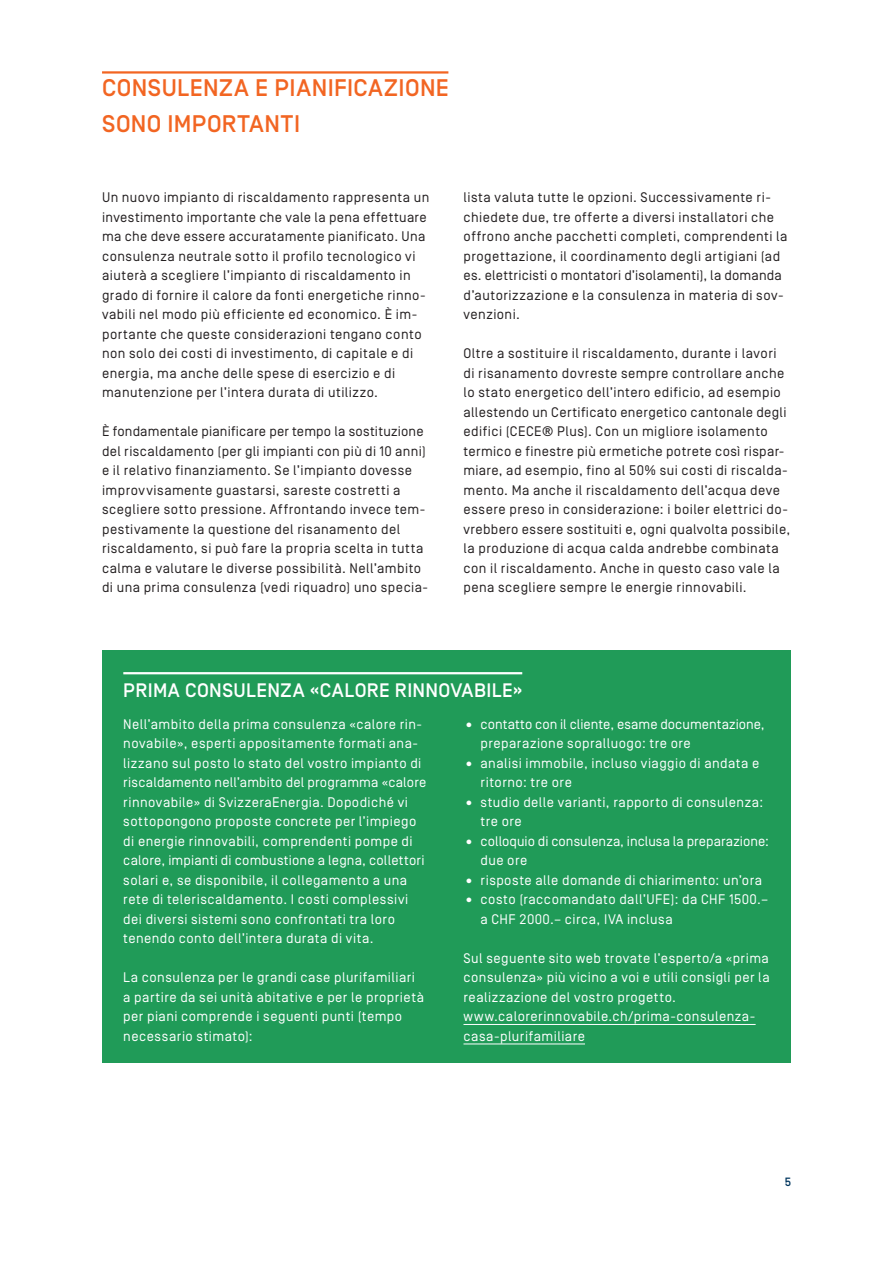
<style>
.page{position:relative;width:893px;height:1263px;background:#fff}
.page>*{position:absolute;margin:0;border:0;box-sizing:border-box;transform-origin:0 0}
.t1{font:500 24px/36px "Simplon Norm";letter-spacing:.015em;color:#f26522}
.t2{font:500 19.5px "Simplon Norm";letter-spacing:.02em;color:#fff}
.t3{font:13.8px/19.5px "Simplon Norm";letter-spacing:.035em;color:#231f20}
.t4{font:13.8px/19.5px "Simplon Norm";letter-spacing:.035em;color:#fff}
.t5{font:13.8px/19.5px "Simplon Norm";letter-spacing:.015em;color:#fff}
.t6{font:13.8px/19.5px "Simplon Norm";letter-spacing:.005em;color:#fff}
.t7{font:500 12px "Simplon Norm";color:#02375f}
</style>
<div class="page">
<hr style="left:102px;top:71px;width:346px;height:3px;background:#f26522">
<div style="left:102px;top:651px;width:689px;height:412px;background:#209b58"></div>
<hr style="left:463px;top:1024px;width:293px;height:1px;background:#fff">
<hr style="left:463px;top:1043px;width:122px;height:1px;background:#fff">
<hr style="left:123px;top:672px;width:399px;height:2px;background:#fff">
<h1 class="t1" style="left:102px;top:71px;width:348px">CONSULENZA E PIANIFICAZIONE<br>SONO IMPORTANTI</h1>
<p class="t3" style="left:102px;top:188px;width:329px">Un nuovo impianto di riscaldamento rappresenta un investimento importante che vale la pena effettuare ma che deve essere accuratamente pianificato. Una consulenza neutrale sotto il profilo tecnologico vi aiuterà a scegliere l’impianto di riscaldamento in grado di fornire il calore da fonti energetiche rinno&shy;vabili nel modo più efficiente ed economico. È im&shy;portante che queste considerazioni tengano conto non solo dei costi di investimento, di capitale e di energia, ma anche delle spese di esercizio e di manutenzione per l’intera durata di utilizzo.</p>
<p class="t3" style="left:102px;top:422px;width:328px">È fondamentale pianificare per tempo la sostituzione del riscaldamento (per gli impianti con più di 10 anni) e il relativo finanziamento. Se l’impianto dovesse improvvisamente guastarsi, sareste costretti a scegliere sotto pressione. Affrontando invece tem&shy;pestivamente la questione del risanamento del riscaldamento, si può fare la propria scelta in tutta calma e valutare le diverse possibilità. Nell’ambito di una prima consulenza (vedi riquadro) uno specia-</p>
<p class="t3" style="left:463px;top:188px;width:326px">lista valuta tutte le opzioni. Successivamente ri&shy;chiedete due, tre offerte a diversi installatori che offrono anche pacchetti completi, comprendenti la progettazione, il coordinamento degli artigiani (ad es. elettricisti o montatori d’isolamenti), la domanda d’autorizzazione e la consulenza in materia di sov&shy;venzioni.</p>
<p class="t3" style="left:463px;top:344px;width:328px">Oltre a sostituire il riscaldamento, durante i lavori di risanamento dovreste sempre controllare anche lo stato energetico dell’intero edificio, ad esempio allestendo un Certificato energetico cantonale degli edifici (CECE® Plus). Con un migliore isolamento termico e finestre più ermetiche potrete così rispar&shy;miare, ad esempio, fino al 50% sui costi di riscalda&shy;mento. Ma anche il riscaldamento dell’acqua deve essere preso in considerazione: i boiler elettrici do&shy;vrebbero essere sostituiti e, ogni qualvolta possibile, la produzione di acqua calda andrebbe combinata con il riscaldamento. Anche in questo caso vale la pena scegliere sempre le energie rinnovabili.</p>
<h2 class="t2" style="left:123px;top:680px;width:401px">PRIMA CONSULENZA «CALORE RINNOVABILE»</h2>
<p class="t4" style="left:123px;top:715px;width:305px">Nell’ambito della prima consulenza «calore rin&shy;novabile», esperti appositamente formati ana&shy;lizzano sul posto lo stato del vostro impianto di riscaldamento nell’ambito del programma «calore rinnovabile» di SvizzeraEnergia. Dopodiché vi sottopongono proposte concrete per l’impiego di energie rinnovabili, comprendenti pompe di calore, impianti di combustione a legna, collettori solari e, se disponibile, il collegamento a una rete di teleriscaldamento. I costi complessivi dei diversi sistemi sono confrontati tra loro tenendo conto dell’intera durata di vita.</p>
<p class="t4" style="left:123px;top:968px;width:302px">La consulenza per le grandi case plurifamiliari a partire da sei unità abitative e per le proprietà per piani comprende i seguenti punti (tempo necessario stimato):</p>
<p class="t5" style="left:480px;top:715px;width:286px;text-indent:-17px">• contatto con il cliente, esame documentazione, preparazione sopralluogo: tre ore</p>
<p class="t4" style="left:480px;top:754px;width:280px;text-indent:-17px">• analisi immobile, incluso viaggio di andata e ritorno: tre ore</p>
<p class="t4" style="left:480px;top:793px;width:284px;text-indent:-17px">• studio delle varianti, rapporto di consulenza: tre ore</p>
<p class="t6" style="left:480px;top:832px;width:290px;text-indent:-17px">• colloquio di consulenza, inclusa la preparazione: due ore</p>
<p class="t4" style="left:463px;top:871px;width:300px">• risposte alle domande di chiarimento: un’ora</p>
<p class="t4" style="left:480px;top:890px;width:289px;text-indent:-17px">• costo (raccomandato dall’UFE): da CHF 1500.– a CHF 2000.– circa, IVA inclusa</p>
<p class="t4" style="left:463px;top:949px;width:308px">Sul seguente sito web trovate l’esperto/a «prima consulenza» più vicino a voi e utili consigli per la realizzazione del vostro progetto. www.calorerinnovabile.ch/prima-consulenza&shy;casa-plurifamiliare</p>
<p class="t7" style="left:785px;top:1176px;width:8px">5</p>
</div>
